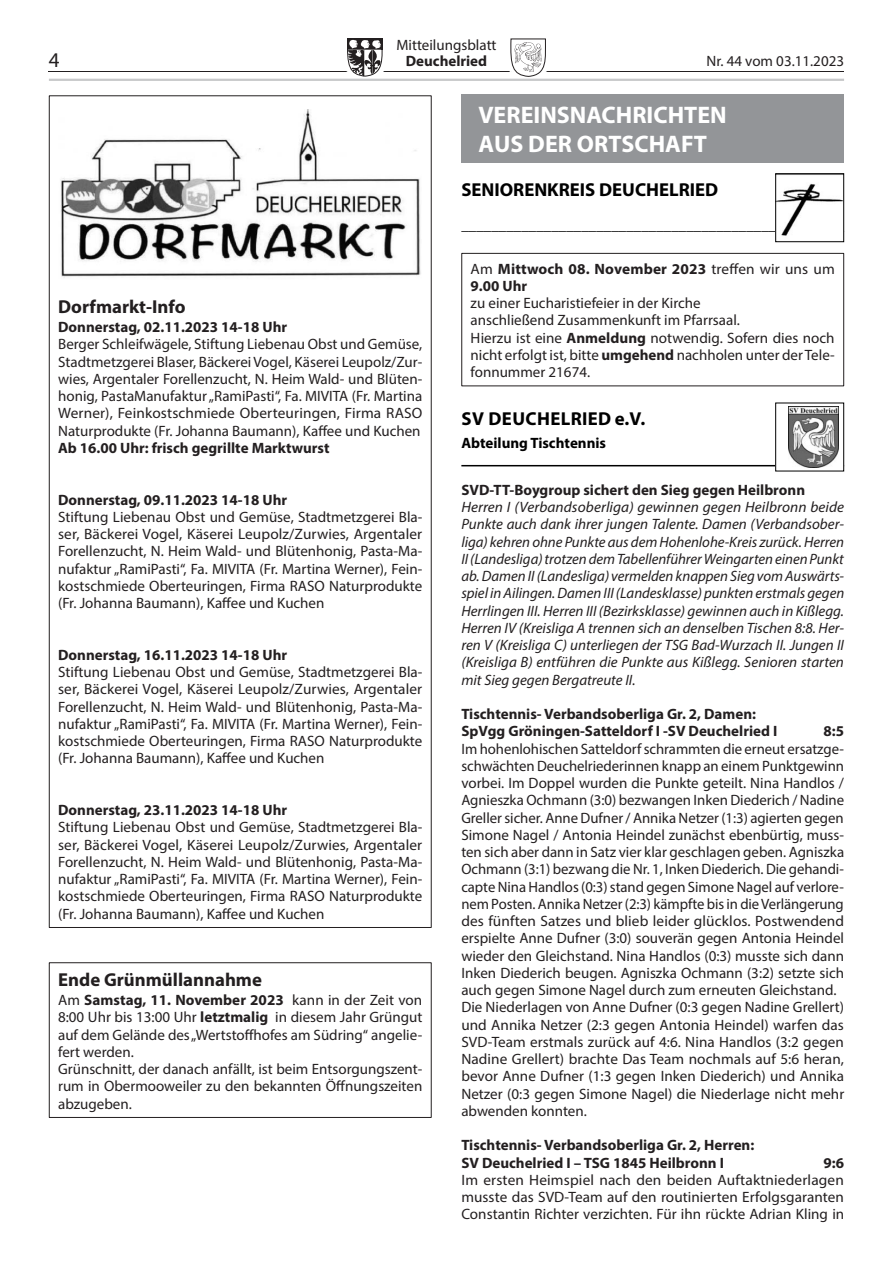
<style>
.page{position:relative;width:893px;height:1263px;background:#fff}
.page>*{position:absolute;margin:0;border:0;box-sizing:border-box;transform-origin:0 0}
.t1{font:700 24px/28.8px "Myriad Pro";color:#fff}
.t2{font:21px "Myriad Pro";color:#231f20}
.t3{font:700 18.75px "Myriad Pro";color:#231f20}
.t4{font:700 18.75px "Myriad Pro";color:#000}
.t5{font:700 18.75px "Myriad Pro";letter-spacing:.02em;color:#000}
.t6{font:15px/17.2px "Myriad Pro";color:#231f20;text-align:justify}
.t7{font:italic 15px/17.2px "Myriad Pro";color:#231f20;text-align:justify}
.t8{font:700 15px/17.2px "Myriad Pro";color:#231f20}
.t9{font:700 15px "Myriad Pro";color:#000}
.s1{font-weight:700}
.s2{font-weight:400}
</style>
<div class="page">
<hr style="left:49px;top:71px;width:795px;height:1px;background:#231f20">
<svg style="left:347px;top:38px;width:36px;height:39px"></svg>
<svg style="left:510px;top:38px;width:36px;height:39px"></svg>
<img style="left:513px;top:40px;width:30px;height:33px">
<hr style="left:49px;top:79px;width:795px;height:2px;background:#c7c8ca">
<img style="left:60px;top:109px;width:361px;height:169px">
<div style="left:49px;top:962px;width:383px;height:156px;border:1px solid #231f20"></div>
<div style="left:461px;top:95px;width:383px;height:68px;background:#939598"></div>
<img style="left:777px;top:183px;width:65px;height:53px">
<div style="left:775px;top:173px;width:69px;height:69px;border:1px solid #000"></div>
<div style="left:461px;top:253px;width:383px;height:133px;border:1px solid #231f20"></div>
<hr style="left:461px;top:465px;width:383px;height:1px;background:#000">
<div style="left:776px;top:403px;width:68px;height:68px;background:#fff"></div>
<img style="left:788px;top:406px;width:50px;height:61px">
<div style="left:775px;top:403px;width:69px;height:68px;border:1px solid #000"></div>
<p class="t6" style="left:396px;top:36px;width:102px">Mitteilungsblatt</p>
<h2 class="t2" style="left:49px;top:47px;width:12px">4</h2>
<p class="t8" style="left:406px;top:52px;width:83px">Deuchelried</p>
<p class="t6" style="left:706px;top:52px;width:139px">Nr. 44 vom 03.11.2023</p>
<p class="t3" style="left:58px;top:294px;width:129px">Dorfmarkt-Info</p>
<p class="t8" style="left:58px;top:318px;width:230px">Donnerstag, 02.11.2023 14-18 Uhr</p>
<p class="t6" style="left:58px;top:335px;width:366px">Berger Schleifwägele, Stiftung Liebenau Obst und Gemüse, Stadtmetzgerei Blaser, Bäckerei Vogel, Käserei Leupolz/Zur&shy;wies, Argentaler Forellenzucht, N. Heim Wald- und Blüten&shy;honig, PastaManufaktur „RamiPasti“, Fa. MIVITA (Fr. Martina Werner), Feinkostschmiede Oberteuringen, Firma RASO Naturprodukte (Fr. Johanna Baumann), Kaffee und Kuchen</p>
<p class="t8" style="left:58px;top:439px;width:273px">Ab 16.00 Uhr: frisch gegrillte Marktwurst</p>
<p class="t8" style="left:58px;top:490px;width:230px">Donnerstag, 09.11.2023 14-18 Uhr</p>
<p class="t6" style="left:58px;top:508px;width:366px">Stiftung Liebenau Obst und Gemüse, Stadtmetzgerei Bla&shy;ser, Bäckerei Vogel, Käserei Leupolz/Zurwies, Argentaler Forellenzucht, N. Heim Wald- und Blütenhonig, Pasta-Ma&shy;nufaktur „RamiPasti“, Fa. MIVITA (Fr. Martina Werner), Fein&shy;kostschmiede Oberteuringen, Firma RASO Naturprodukte (Fr. Johanna Baumann), Kaffee und Kuchen</p>
<p class="t8" style="left:58px;top:646px;width:230px">Donnerstag, 16.11.2023 14-18 Uhr</p>
<p class="t6" style="left:58px;top:663px;width:366px">Stiftung Liebenau Obst und Gemüse, Stadtmetzgerei Bla&shy;ser, Bäckerei Vogel, Käserei Leupolz/Zurwies, Argentaler Forellenzucht, N. Heim Wald- und Blütenhonig, Pasta-Ma&shy;nufaktur „RamiPasti“, Fa. MIVITA (Fr. Martina Werner), Fein&shy;kostschmiede Oberteuringen, Firma RASO Naturprodukte (Fr. Johanna Baumann), Kaffee und Kuchen</p>
<p class="t8" style="left:58px;top:801px;width:230px">Donnerstag, 23.11.2023 14-18 Uhr</p>
<p class="t6" style="left:58px;top:818px;width:366px">Stiftung Liebenau Obst und Gemüse, Stadtmetzgerei Bla&shy;ser, Bäckerei Vogel, Käserei Leupolz/Zurwies, Argentaler Forellenzucht, N. Heim Wald- und Blütenhonig, Pasta-Ma&shy;nufaktur „RamiPasti“, Fa. MIVITA (Fr. Martina Werner), Fein&shy;kostschmiede Oberteuringen, Firma RASO Naturprodukte (Fr. Johanna Baumann), Kaffee und Kuchen</p>
<p class="t3" style="left:58px;top:967px;width:205px">Ende Grünmüllannahme</p>
<p class="t6" style="left:58px;top:991px;width:366px;text-align:left">Am <span class="s1">Samstag, 11. November 2023</span> kann in der Zeit von 8:00 Uhr bis 13:00 Uhr <span class="s1">letztmalig</span> in diesem Jahr Grüngut auf dem Gelände des „Wertstoffhofes am Südring“ angelie&shy;fert werden.<br>Grünschnitt, der danach anfällt, ist beim Entsorgungszent&shy;rum in Obermooweiler zu den bekannten Öffnungszeiten abzugeben.</p>
<h1 class="t1" style="left:478px;top:100px;width:250px">VEREINSNACHRICHTEN<br>AUS DER ORTSCHAFT</h1>
<p class="t4" style="left:461px;top:177px;width:258px">SENIORENKREIS DEUCHELRIED</p>
<p class="t9" style="left:461px;top:216px;width:384px">___________________________________________________</p>
<p class="t8" style="left:471px;top:259px;width:366px"><span class="s2">Am</span> Mittwoch 08. November 2023 <span class="s2">treffen wir uns um<br></span>9.00 Uhr</p>
<p class="t6" style="left:471px;top:294px;width:366px;text-align:left">zu einer Eucharistiefeier in der Kirche<br>anschließend Zusammenkunft im Pfarrsaal.<br>Hierzu ist eine <span class="s1">Anmeldung</span> notwendig. Sofern dies noch nicht erfolgt ist, bitte <span class="s1">umgehend</span> nachholen unter der Tele&shy;fonnummer 21674.</p>
<p class="t5" style="left:462px;top:407px;width:185px">SV DEUCHELRIED e.V.</p>
<p class="t9" style="left:461px;top:433px;width:146px">Abteilung Tischtennis</p>
<p class="t8" style="left:461px;top:481px;width:345px">SVD-TT-Boygroup sichert den Sieg gegen Heilbronn</p>
<p class="t7" style="left:461px;top:498px;width:384px">Herren I (Verbandsoberliga) gewinnen gegen Heilbronn beide Punkte auch dank ihrer jungen Talente. Damen (Verbandsober&shy;liga) kehren ohne Punkte aus dem Hohenlohe-Kreis zurück. Herren II (Landesliga) trotzen dem Tabellenführer Weingarten einen Punkt ab. Damen II (Landesliga) vermelden knappen Sieg vom Auswärts&shy;spiel in Ailingen. Damen III (Landesklasse) punkten erstmals gegen Herrlingen III. Herren III (Bezirksklasse) gewinnen auch in Kißlegg.<br>Herren IV (Kreisliga A trennen sich an denselben Tischen 8:8. Her&shy;ren V (Kreisliga C) unterliegen der TSG Bad-Wurzach II. Jungen II (Kreisliga B) entführen die Punkte aus Kißlegg. Senioren starten mit Sieg gegen Bergatreute II.</p>
<p class="t8" style="left:461px;top:705px;width:317px">Tischtennis- Verbandsoberliga Gr. 2, Damen:<br>SpVgg Gröningen-Satteldorf I -SV Deuchelried I</p>
<p class="t8" style="left:823px;top:722px;width:22px">8:5</p>
<p class="t6" style="left:461px;top:740px;width:384px;text-align:left">Im hohenlohischen Satteldorf schrammten die erneut ersatzge&shy;schwächten Deuchelriederinnen knapp an einem Punktgewinn vorbei. Im Doppel wurden die Punkte geteilt. Nina Handlos / Agnieszka Ochmann (3:0) bezwangen Inken Diederich / Nadine Greller sicher. Anne Dufner / Annika Netzer (1:3) agierten gegen Simone Nagel / Antonia Heindel zunächst ebenbürtig, muss&shy;ten sich aber dann in Satz vier klar geschlagen geben. Agniszka Ochmann (3:1) bezwang die Nr. 1, Inken Diederich. Die gehandi&shy;capte Nina Handlos (0:3) stand gegen Simone Nagel auf verlore&shy;nem Posten. Annika Netzer (2:3) kämpfte bis in die Verlängerung des fünften Satzes und blieb leider glücklos. Postwendend erspielte Anne Dufner (3:0) souverän gegen Antonia Heindel wieder den Gleichstand. Nina Handlos (0:3) musste sich dann Inken Diederich beugen. Agniszka Ochmann (3:2) setzte sich auch gegen Simone Nagel durch zum erneuten Gleichstand.<br>Die Niederlagen von Anne Dufner (0:3 gegen Nadine Grellert) und Annika Netzer (2:3 gegen Antonia Heindel) warfen das SVD-Team erstmals zurück auf 4:6. Nina Handlos (3:2 gegen Nadine Grellert) brachte Das Team nochmals auf 5:6 heran, bevor Anne Dufner (1:3 gegen Inken Diederich) und Annika Netzer (0:3 gegen Simone Nagel) die Niederlage nicht mehr abwenden konnten.</p>
<p class="t8" style="left:461px;top:1136px;width:294px">Tischtennis- Verbandsoberliga Gr. 2, Herren:<br>SV Deuchelried I – TSG 1845 Heilbronn I</p>
<p class="t8" style="left:823px;top:1153px;width:22px">9:6</p>
<p class="t6" style="left:461px;top:1171px;width:384px">Im ersten Heimspiel nach den beiden Auftaktniederlagen musste das SVD-Team auf den routinierten Erfolgsgaranten Constantin Richter verzichten. Für ihn rückte Adrian Kling in</p>
</div>
